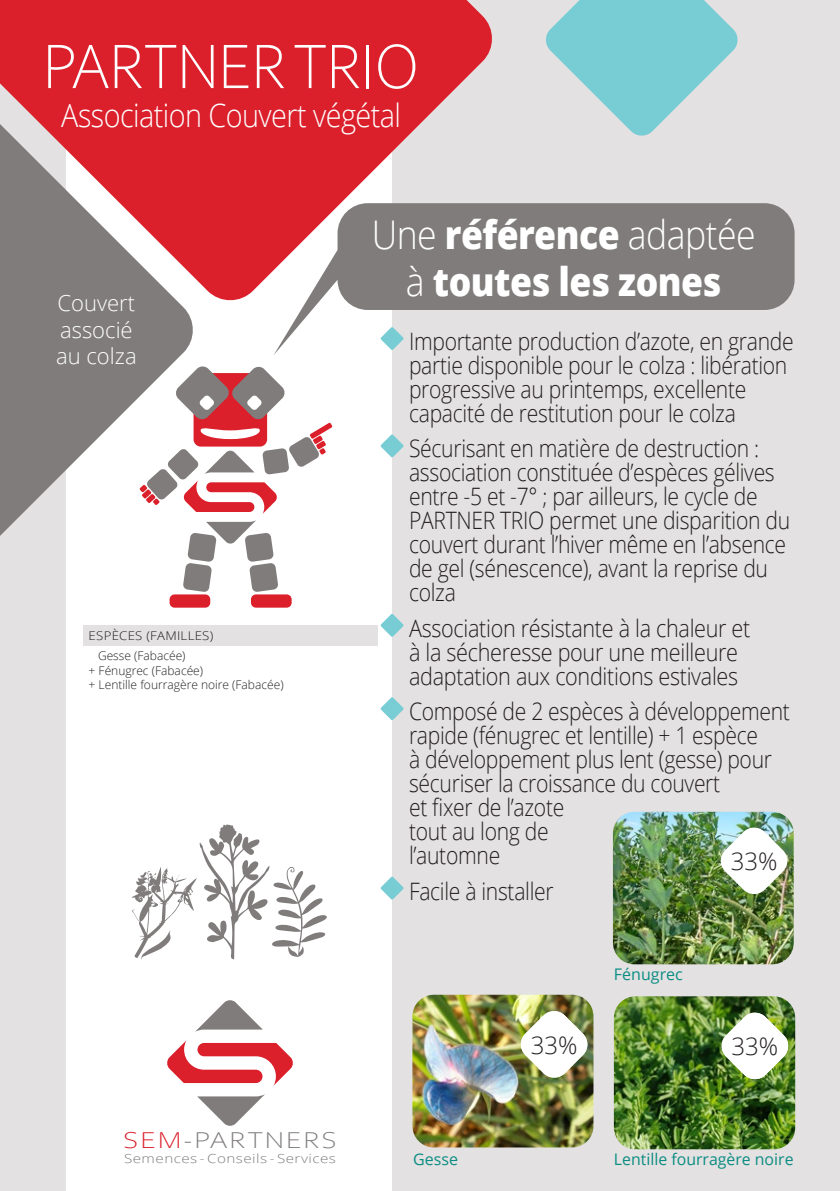
<style>
.page{position:relative;width:840px;height:1191px;background:#fff}
.page>*{position:absolute;margin:0;border:0;box-sizing:border-box;transform-origin:0 0}
.t1{font:300 66px "Corbel";letter-spacing:-.01em;color:#fff;scale:.95 1}
.t2{font:800 39.4px/47.4px "Open Sans";letter-spacing:-.015em;color:#fff;text-align:center;scale:.9 1}
.t3{font:300 32px "Open Sans";letter-spacing:-.02em;color:#fff;scale:.9 1}
.t4{font:300 24px/24px "Open Sans";letter-spacing:-.015em;color:#231f20;scale:.88 1}
.t5{font:300 24px/24px "Open Sans";letter-spacing:-.015em;color:#231f20;scale:.9 1}
.t6{font:300 24px "Corbel";letter-spacing:.06em;color:#807c7c;scale:1.21 1}
.t7{font:300 24px "Open Sans";letter-spacing:-.015em;color:#231f20}
.t8{font:300 22px/26.4px "Open Sans";color:#fff}
.t9{font:16px "Open Sans";color:#0b8d83}
.t10{font:300 12.4px "Open Sans";letter-spacing:.03em;color:#807c7c;scale:1.22 1}
.t11{font:300 12px/14.4px "Open Sans";color:#231f20}
.t12{font:300 12px/20.6px "Open Sans";letter-spacing:.02em;color:#231f20;scale:1.1 1}
.s1{font-weight:300}
.s2{color:#db202c}
</style>
<div class="page">
<div style="left:0;top:0;width:839px;height:1191px;background:#e3e1e1"></div>
<img style="left:612px;top:811px;width:181px;height:153px">
<div style="left:66px;top:303px;width:326px;height:888px;background:#fff"></div>
<svg style="left:0;top:0;width:492px;height:303px;fill:#db202c"></svg>
<svg style="left:546px;top:0;width:192px;height:136px"></svg>
<svg style="left:0;top:65px;width:196px;height:529px"></svg>
<div style="left:169px;top:594px;width:41px;height:13px;background:#db202c;border-radius:5px"></div>
<div style="left:251px;top:594px;width:40px;height:13px;background:#db202c;border-radius:5px"></div>
<svg style="left:139px;top:366px;width:193px;height:226px"></svg>
<svg style="left:167px;top:1000px;width:126px;height:125px"></svg>
<img style="left:613px;top:996px;width:181px;height:153px">
<div style="left:83px;top:625px;width:294px;height:20px;background:#e3e1e1"></div>
<img style="left:412px;top:994px;width:181px;height:153px">
<div style="left:337px;top:203px;width:457px;height:107px;background:#807c7c;border-radius:30px"></div>
<svg style="left:380px;top:327px;width:23px;height:23px"></svg>
<svg style="left:380px;top:434px;width:23px;height:23px"></svg>
<svg style="left:380px;top:614px;width:23px;height:23px"></svg>
<svg style="left:380px;top:697px;width:23px;height:23px"></svg>
<svg style="left:380px;top:876px;width:23px;height:23px"></svg>
<img style="left:519px;top:1009px;width:69px;height:70px">
<img style="left:719px;top:826px;width:69px;height:69px">
<img style="left:719px;top:1011px;width:70px;height:69px">
<svg style="left:131px;top:823px;width:196px;height:136px"></svg>
<h1 class="t1" style="left:43px;top:24px;width:398px">PARTNER TRIO</h1>
<h3 class="t3" style="left:61px;top:93px;width:379px">Association Couvert végétal</h3>
<p class="t8" style="left:56px;top:289px;width:82px">Couvert associé au colza</p>
<p class="t12" style="left:98px;top:625px;width:106px;text-indent:-9px">ESPÈCES (FAMILLES)<br>Gesse (Fabacée)</p>
<p class="t11" style="left:89px;top:663px;width:196px">+ Fénugrec (Fabacée)<br>+ Lentille fourragère noire (Fabacée)</p>
<h2 class="t2" style="left:371px;top:209px;width:428px"><span class="s1">Une</span> référence <span class="s1">adaptée à</span> toutes les zones</h2>
<p class="t4" style="left:409px;top:328px;width:438px">Importante production d’azote, en grande partie disponible pour le colza : libération progressive au printemps, excellente capacité de restitution pour le colza</p>
<p class="t4" style="left:409px;top:436px;width:434px">Sécurisant en matière de destruction : association constituée d’espèces gélives entre -5 et -7° ; par ailleurs, le cycle de PARTNER TRIO permet une disparition du couvert durant l’hiver même en l’absence de gel (sénescence), avant la reprise du colza</p>
<p class="t5" style="left:409px;top:615px;width:380px">Association résistante à la chaleur et à la sécheresse pour une meilleure adaptation aux conditions estivales</p>
<p class="t4" style="left:409px;top:698px;width:434px">Composé de 2 espèces à développement rapide (fénugrec et lentille) + 1 espèce<br>à développement plus lent (gesse) pour sécuriser la croissance du couvert<br>et fixer de l’azote<br>tout au long de<br>l’automne</p>
<p class="t4" style="left:409px;top:878px;width:166px">Facile à installer</p>
<p class="t7" style="left:730px;top:845px;width:48px">33%</p>
<p class="t7" style="left:530px;top:1028px;width:48px">33%</p>
<p class="t9" style="left:613px;top:962px;width:70px">Fénugrec</p>
<p class="t7" style="left:731px;top:1030px;width:48px">33%</p>
<p class="t6" style="left:123px;top:1124px;width:178px"><span class="s2">SEM</span>-PARTNERS</p>
<p class="t10" style="left:124px;top:1150px;width:175px">Semences - Conseils - Services</p>
<p class="t9" style="left:613px;top:1147px;width:181px">Lentille fourragère noire</p>
<p class="t9" style="left:413px;top:1148px;width:46px">Gesse</p>
</div>
